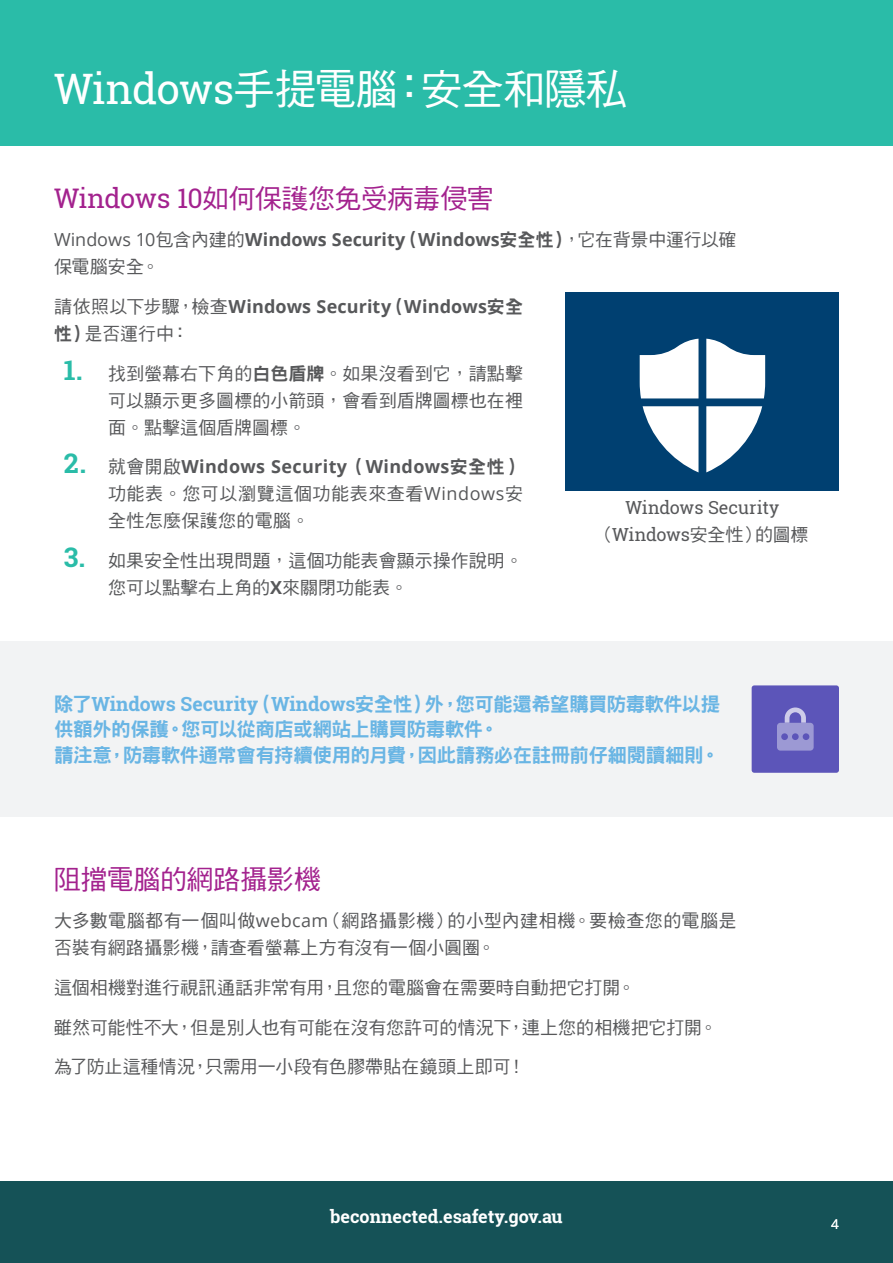
<style>
.page{position:relative;width:893px;height:1263px;background:#fff}
.page>*{position:absolute;margin:0;border:0;box-sizing:border-box;transform-origin:0 0}
.t1{font:42px "DF Hei Std W5";letter-spacing:-.015em;color:#fff}
.t2{font:27px "DF Hei Std W5";letter-spacing:-.015em;color:#a3228e}
.t3{font:19.5px/25.5px "DF Hei Std W9";letter-spacing:-.025em;color:#69b5e4}
.t4{font:18px/27px "DF Hei Std W5";color:#57585a;text-align:justify}
.t5{font:700 18px/27px "Open Sans";letter-spacing:.005em;color:#57585a}
.t6{font:700 18px "Roboto Slab";color:#fff}
.t7{font:18px "Roboto Slab";letter-spacing:-.005em;color:#57585a}
.t8{font:13.5px "Open Sans";color:#fff}
.s1{font-family:"Roboto Slab"}
.s2{font-weight:400}
.s3{font-family:"DF Hei Std W5";font-weight:400}
.s4{font-family:"DF Hei Std W9";font-weight:400}
.s5{font-family:"Roboto Slab";font-weight:700;font-size:27px;color:#2abca8}
.s6{font-family:"DF Hei Std W9"}
.s7{font-family:"Open Sans";font-weight:700}
.s8{font-family:"Open Sans"}
.s9{font-family:"Roboto Slab";font-weight:700}
</style>
<div class="page">
<div style="left:0;top:1181px;width:893px;height:82px;background:#155257"></div>
<div style="left:0;top:0;width:893px;height:145px;background:#2abca8"></div>
<div style="left:0;top:641px;width:893px;height:176px;background:#f2f3f4"></div>
<div style="left:566px;top:293px;width:273px;height:198px;background:#004071"></div>
<svg style="left:640px;top:339px;width:58px;height:59px"></svg>
<svg style="left:706px;top:339px;width:59px;height:59px"></svg>
<svg style="left:706px;top:406px;width:56px;height:66px"></svg>
<svg style="left:643px;top:406px;width:55px;height:66px"></svg>
<div style="left:752px;top:685px;width:87px;height:88px;background:#5c55b9;border-radius:3px"></div>
<svg style="left:785px;top:707px;width:21px;height:16px"></svg>
<div style="left:777px;top:723px;width:37px;height:28px;background:#9c99d4;border-radius:3px"></div>
<div style="left:792px;top:733px;width:7px;height:7px;background:#5c55b9;border-radius:50%"></div>
<div style="left:803px;top:733px;width:6px;height:7px;background:#5c55b9;border-radius:50%"></div>
<div style="left:781px;top:733px;width:7px;height:7px;background:#5c55b9;border-radius:50%"></div>
<h1 class="t1" style="left:54px;top:66px;width:575px"><span class="s1">Windows</span>手提電腦：安全和隱私</h1>
<h2 class="t2" style="left:54px;top:184px;width:441px"><span class="s1">Windows 10</span>如何保護您免受病毒侵害</h2>
<p class="t5" style="left:54px;top:226px;width:684px"><span class="s2">Windows 10</span><span class="s3">包含內建的</span>Windows Security<span class="s4">（</span>Windows<span class="s4">安全性）</span><span class="s3">，它在背景中運行以確保電腦安全。</span></p>
<p class="t5" style="left:54px;top:292px;width:470px"><span class="s3">請依照以下步驟，檢查</span>Windows Security<span class="s4">（</span>Windows<span class="s4">安全性）</span><span class="s3">是否運行中：</span></p>
<p class="t4" style="left:108px;top:359px;width:416px;text-indent:-44px"><span class="s5">1.</span> 找到螢幕右下角的<span class="s6">白色盾牌</span>。如果沒看到它，請點擊可以顯示更多圖標的小箭頭，會看到盾牌圖標也在裡面。點擊這個盾牌圖標。</p>
<p class="t4" style="left:108px;top:453px;width:417px;text-indent:-44px"><span class="s5">2.</span> 就會開啟<span class="s7">Windows Security</span><span class="s6">（</span><span class="s7">Windows</span><span class="s6">安全性）</span>功能表。您可以瀏覽這個功能表來查看<span class="s8">Windows</span>安全性怎麼保護您的電腦。</p>
<p class="t4" style="left:108px;top:547px;width:416px;text-indent:-44px"><span class="s5">3.</span> 如果安全性出現問題，這個功能表會顯示操作說明。您可以點擊右上角的<span class="s7">X</span>來關閉功能表。</p>
<p class="t7" style="left:626px;top:495px;width:155px">Windows Security</p>
<p class="t4" style="left:596px;top:520px;width:213px">（<span class="s1">Windows</span>安全性）的圖標</p>
<p class="t3" style="left:54px;top:690px;width:668px">除了<span class="s9">Windows Security</span>（<span class="s9">Windows</span>安全性）外，您可能還希望購買防毒軟件以提供額外的保護。您可以從商店或網站上購買防毒軟件。<br>請注意，防毒軟件通常會有持續使用的月費，因此請務必在註冊前仔細閱讀細則。</p>
<h2 class="t2" style="left:54px;top:865px;width:269px">阻擋電腦的網路攝影機</h2>
<p class="t4" style="left:54px;top:907px;width:684px">大多數電腦都有一個叫做<span class="s8">webcam</span>（網路攝影機）的小型內建相機。要檢查您的電腦是否裝有網路攝影機，請查看螢幕上方有沒有一個小圓圈。</p>
<p class="t4" style="left:54px;top:973px;width:583px">這個相機對進行視訊通話非常有用，且您的電腦會在需要時自動把它打開。</p>
<p class="t4" style="left:54px;top:1013px;width:665px">雖然可能性不大，但是別人也有可能在沒有您許可的情況下，連上您的相機把它打開。</p>
<p class="t4" style="left:54px;top:1053px;width:473px">為了防止這種情況，只需用一小段有色膠帶貼在鏡頭上即可！</p>
<p class="t6" style="left:330px;top:1204px;width:234px">beconnected.esafety.gov.au</p>
<p class="t8" style="left:831px;top:1214px;width:9px">4</p>
</div>
